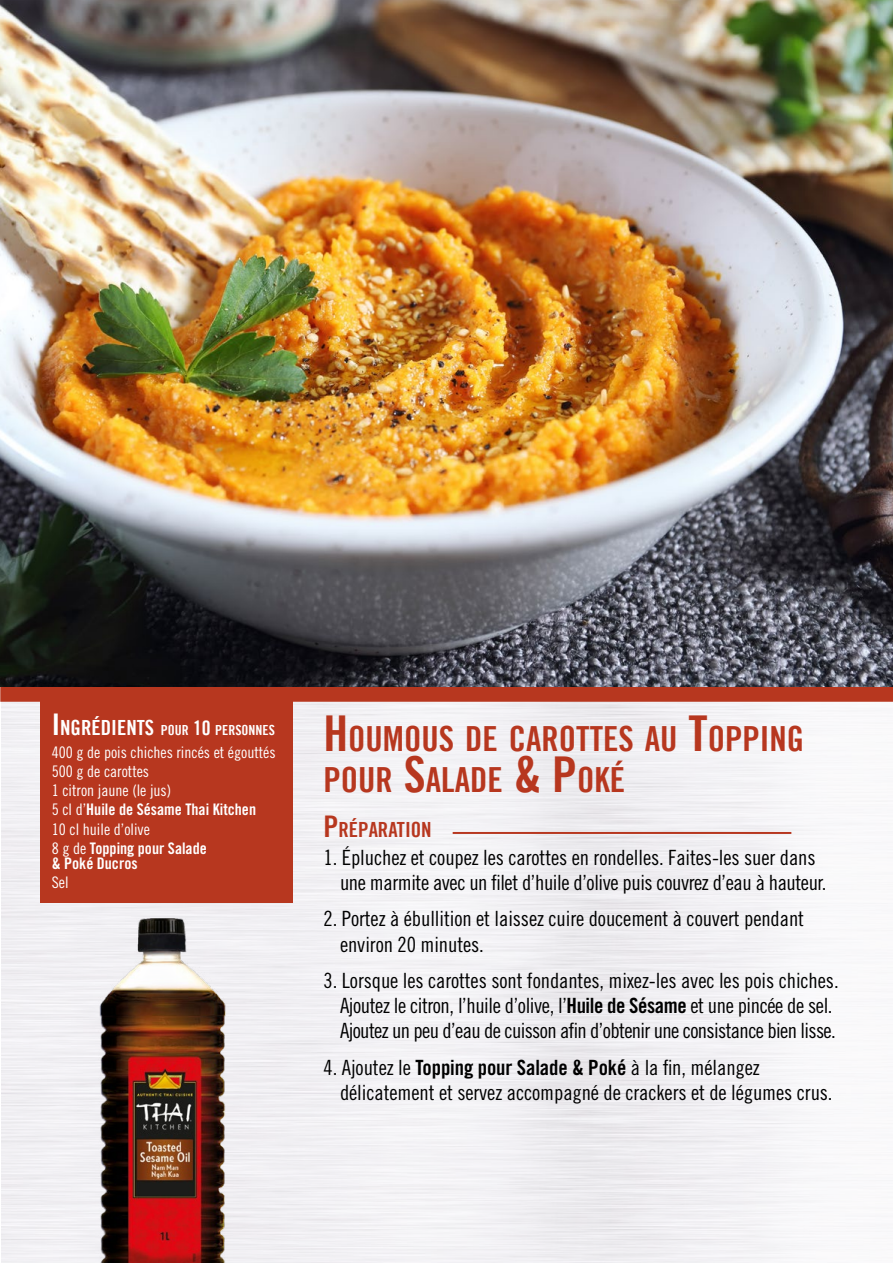
<style>
.page{position:relative;width:893px;height:1263px;background:#fff}
.page>*{position:absolute;margin:0;border:0;box-sizing:border-box;transform-origin:0 0}
.t1{font:34.65px/40.5px "Trade Gothic Bold Cond Twenty";color:#b7371f}
.t2{font:21px/25.2px "Trade Gothic LT Std Cn 18";letter-spacing:-.005em;color:#000}
.t3{font:20.85px "Trade Gothic Bold Cond Twenty";color:#b7371f}
.t4{font:15.9px/19.2px "Trade Gothic LT Std Cn 18";color:#fff}
.t5{font:15.9px/15px "Trade Gothic LT Std Bd Cn 20";color:#fff}
.t6{font:13.95px "Trade Gothic Bold Cond Twenty";color:#fff}
.s1{font-size:29.85px}
.s2{font-size:20.85px}
.s3{font-size:19.95px}
.s4{font-family:"Trade Gothic LT Std Cn 18"}
.s5{font-size:49.5px}
.s6{font-family:"Trade Gothic LT Std Bd Cn 20"}
</style>
<div class="page">
<img style="left:1px;top:702px;width:880px;height:561px">
<div style="left:41px;top:696px;width:252px;height:206px;background:#b7371f"></div>
<div style="left:1px;top:687px;width:892px;height:14px;background:#b7371f"></div>
<div style="left:0;top:686px;width:893px;height:16px;border:2px solid #b7371f"></div>
<hr style="left:453px;top:832px;width:338px;height:2px;background:#b7371f">
<img style="left:69px;top:919px;width:208px;height:344px">
<img style="left:0;top:0;width:893px;height:687px">
<p class="t6" style="left:52px;top:721px;width:225px"><span class="s1">I</span> <span class="s2">NGRÉDIENTS</span> POUR <span class="s3">10</span> PERSONNES</p>
<p class="t4" style="left:52px;top:742px;width:225px">400 g de pois chiches rincés et égouttés<br>500 g de carottes<br>1 citron jaune (le jus)</p>
<p class="t5" style="left:52px;top:802px;width:206px"><span class="s4">5 cl d’</span>Huile de Sésame Thai Kitchen</p>
<p class="t4" style="left:52px;top:819px;width:100px">10 cl huile d’olive</p>
<p class="t5" style="left:52px;top:840px;width:157px"><span class="s4">8 g de</span> Topping pour Salade &amp; Poké Ducros</p>
<p class="t4" style="left:52px;top:873px;width:18px">Sel</p>
<h1 class="t1" style="left:324px;top:719px;width:482px"><span class="s5">H</span> OUMOUS DE CAROTTES AU <span class="s5">T</span>OPPING<br>POUR <span class="s5">S</span>ALADE <span class="s5">&amp; P</span>OKÉ</h1>
<p class="t3" style="left:324px;top:817px;width:110px"><span class="s1">P</span>RÉPARATION</p>
<p class="t2" style="left:340px;top:844px;width:488px;text-indent:-17px">1. Épluchez et coupez les carottes en rondelles. Faites-les suer dans une marmite avec un filet d’huile d’olive puis couvrez d’eau à hauteur.</p>
<p class="t2" style="left:340px;top:906px;width:466px;text-indent:-17px">2. Portez à ébullition et laissez cuire doucement à couvert pendant environ 20 minutes.</p>
<p class="t2" style="left:340px;top:968px;width:500px;text-indent:-17px">3. Lorsque les carottes sont fondantes, mixez-les avec les pois chiches.<br>Ajoutez le citron, l’huile d’olive, l’<span class="s6">Huile de Sésame</span> et une pincée de sel.<br>Ajoutez un peu d’eau de cuisson afin d’obtenir une consistance bien lisse.</p>
<p class="t2" style="left:340px;top:1054px;width:494px;text-indent:-17px">4. Ajoutez le <span class="s6">Topping pour Salade &amp; Poké</span> à la fin, mélangez délicatement et servez accompagné de crackers et de légumes crus.</p>
</div>
